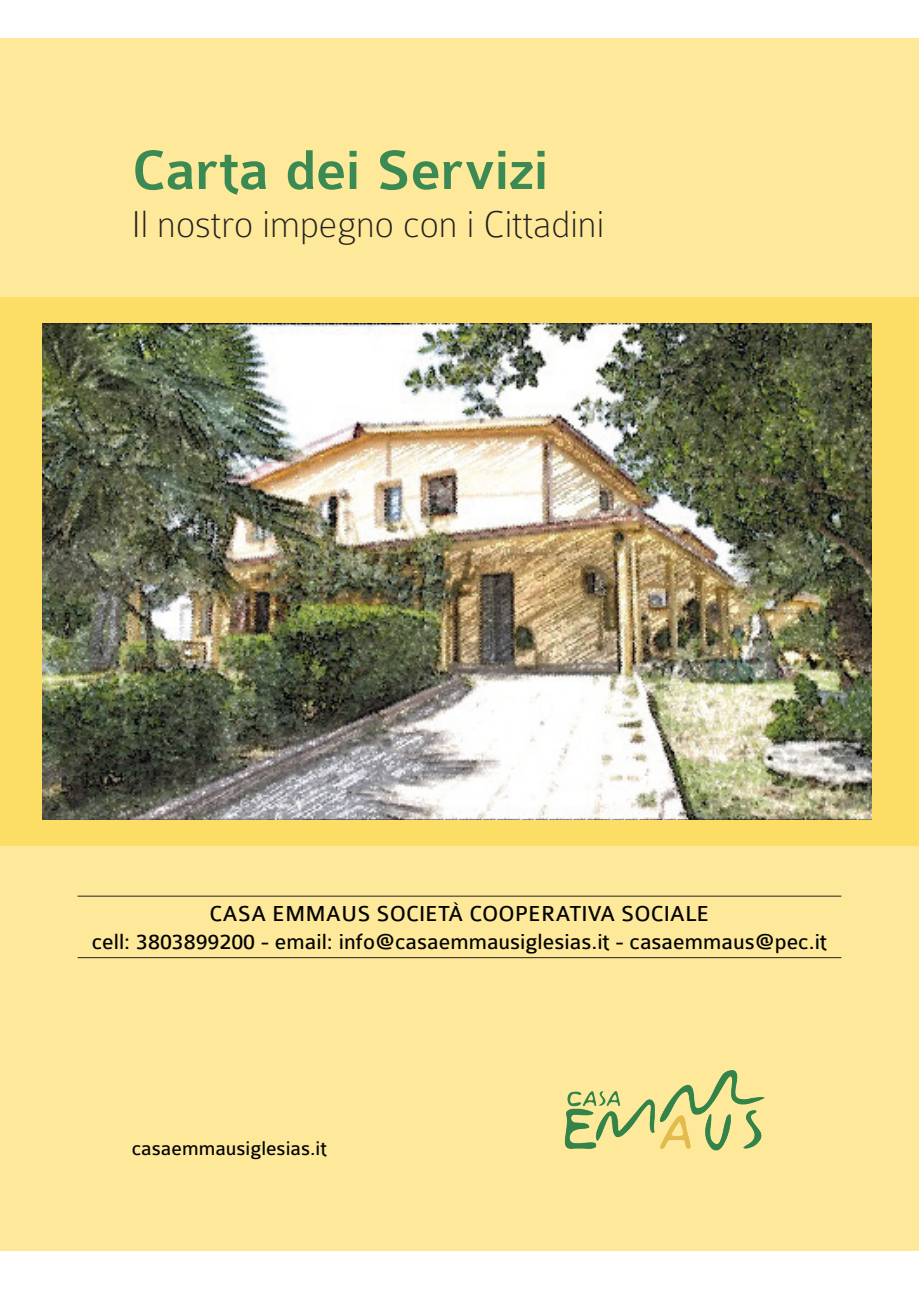
<style>
.page{position:relative;width:919px;height:1289px;background:#fff}
.page>*{position:absolute;margin:0;border:0;box-sizing:border-box;transform-origin:0 0}
.t1{font:500 58.95px "Colaborate";letter-spacing:-.015em;color:#3b8953}
.t2{font:100 39.9px "Colaborate";color:#231f20}
.t3{font:23.1px/27.8px "Colaborate";color:#020304;text-align:center}
.t4{font:21px "Colaborate";color:#020304}
</style>
<div class="page">
<div style="left:0;top:38px;width:918px;height:1212px;background:#fde999"></div>
<img style="left:564px;top:1070px;width:201px;height:81px">
<div style="left:0;top:297px;width:918px;height:548px;background:#fcdd65"></div>
<img style="left:42px;top:323px;width:829px;height:496px">
<hr style="left:78px;top:895px;width:763px;height:1px;background:#231f20">
<hr style="left:78px;top:957px;width:763px;height:1px;background:#231f20">
<h1 class="t1" style="left:132px;top:140px;width:418px">Carta dei Servizi</h1>
<h2 class="t2" style="left:132px;top:204px;width:474px">Il nostro impegno con i Cittadini</h2>
<p class="t3" style="left:92px;top:899px;width:736px">CASA EMMAUS SOCIETÀ COOPERATIVA SOCIALE<br>cell: 3803899200 - email: info@casaemmausiglesias.it - casaemmaus@pec.it</p>
<p class="t4" style="left:132px;top:1137px;width:197px">casaemmausiglesias.it</p>
</div>
